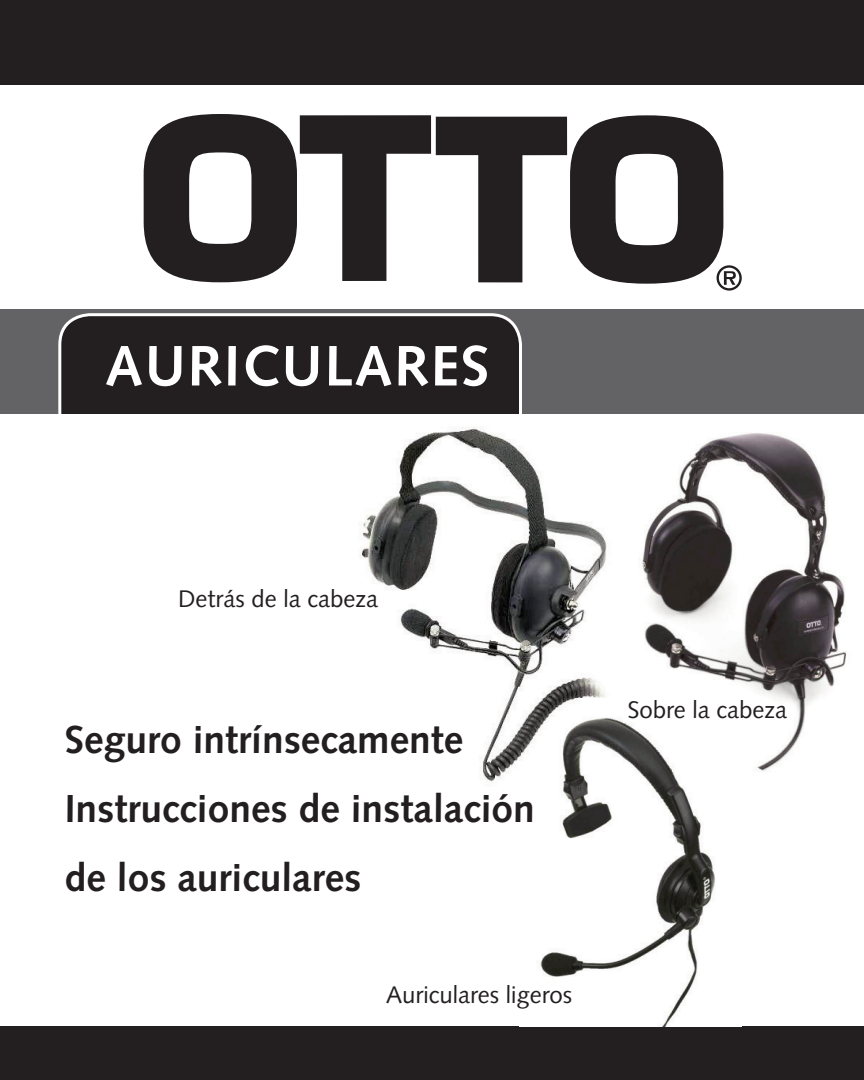
<style>
.page{position:relative;width:864px;height:1080px;background:#fff}
.page>*{position:absolute;margin:0;border:0;box-sizing:border-box;transform-origin:0 0}
.t1{font:700 57px "Syntax";letter-spacing:.03em;color:#fff}
.t2{font:700 39px "Syntax";color:#231f20}
.t3{font:24px "Syntax";color:#231f20}
</style>
<div class="page">
<div style="left:0;top:0;width:864px;height:85px;background:#231f20"></div>
<div style="left:0;top:309px;width:864px;height:106px;background:#636366"></div>
<svg style="left:144px;top:114px;width:598px;height:177px"></svg>
<div style="left:60px;top:315px;width:460px;height:155px;background:#231f20;border-radius:30px"></div>
<div style="left:58px;top:313px;width:464px;height:159px;border:3px solid #fff;border-radius:30px"></div>
<div style="left:0;top:415px;width:864px;height:100px;background:#fff"></div>
<div style="left:0;top:1026px;width:864px;height:54px;background:#231f20"></div>
<img style="left:642px;top:433px;width:205px;height:338px">
<img style="left:540px;top:706px;width:202px;height:320px">
<img style="left:360px;top:427px;width:256px;height:361px">
<p class="t1" style="left:105px;top:333px;width:386px">AURICULARES</p>
<p class="t3" style="left:178px;top:585px;width:201px">Detrás de la cabeza</p>
<p class="t2" style="left:65px;top:717px;width:400px">Seguro intrínsecamente</p>
<p class="t2" style="left:65px;top:786px;width:472px">Instrucciones de instalación</p>
<p class="t2" style="left:65px;top:855px;width:298px">de los auriculares</p>
<p class="t3" style="left:386px;top:981px;width:188px">Auriculares ligeros</p>
<p class="t3" style="left:628px;top:695px;width:161px">Sobre la cabeza</p>
</div>
